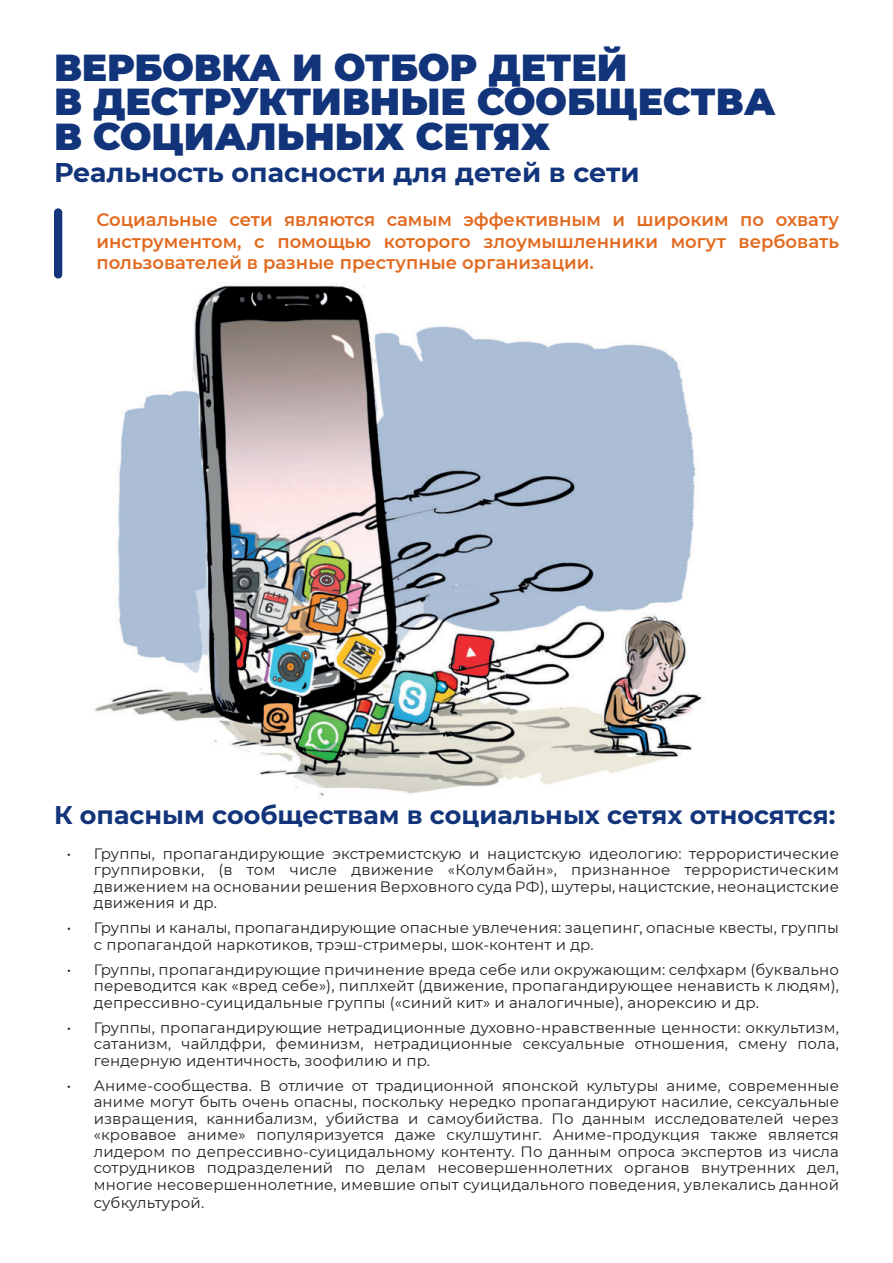
<style>
.page{position:relative;width:893px;height:1263px;background:#fff}
.page>*{position:absolute;margin:0;border:0;box-sizing:border-box;transform-origin:0 0}
.t1{font:900 37.5px/34.5px "Montserrat";color:#11347a}
.t2{font:700 27px "Montserrat";color:#11347a}
.t3{font:700 25.5px "Montserrat";color:#11347a}
.t4{font:600 18px/21.6px "Montserrat";color:#e2691e;text-align:justify}
.t5{font:15px/16.5px "Montserrat";letter-spacing:.01em;color:#231f20;text-align:justify}
</style>
<div class="page">
<img style="left:94px;top:282px;width:611px;height:516px">
<div style="left:54px;top:208px;width:8px;height:71px;background:#11347a;border-radius:4px"></div>
<h1 class="t1" style="left:54px;top:48px;width:723px">ВЕРБОВКА И ОТБОР ДЕТЕЙ<br>В ДЕСТРУКТИВНЫЕ СООБЩЕСТВА<br>В СОЦИАЛЬНЫХ СЕТЯХ</h1>
<h2 class="t2" style="left:54px;top:153px;width:587px">Реальность опасности для детей в сети</h2>
<p class="t4" style="left:97px;top:208px;width:744px">Социальные сети являются самым эффективным и широким по охвату инструментом, с помощью которого злоумышленники могут вербовать пользователей в разные преступные организации.</p>
<h3 class="t3" style="left:54px;top:797px;width:783px">К опасным сообществам в социальных сетях относятся:</h3>
<p class="t5" style="left:94px;top:845px;width:747px;text-indent:-27px">• Группы, пропагандирующие экстремистскую и нацистскую идеологию: террористические группировки, (в том числе движение «Колумбайн», признанное террористическим движением на основании решения Верховного суда РФ), шутеры, нацистские, неонацистские движения и др.</p>
<p class="t5" style="left:94px;top:920px;width:747px;text-indent:-27px">• Группы и каналы, пропагандирующие опасные увлечения: зацепинг, опасные квесты, группы с пропагандой наркотиков, трэш-стримеры, шок-контент и др.</p>
<p class="t5" style="left:94px;top:961px;width:747px;text-indent:-27px">• Группы, пропагандирующие причинение вреда себе или окружающим: селфхарм (буквально переводится как «вред себе»), пиплхейт (движение, пропагандирующее ненависть к людям), депрессивно-суицидальные группы («синий кит» и аналогичные), анорексию и др.</p>
<p class="t5" style="left:94px;top:1019px;width:747px;text-indent:-27px">• Группы, пропагандирующие нетрадиционные духовно-нравственные ценности: оккультизм, сатанизм, чайлдфри, феминизм, нетрадиционные сексуальные отношения, смену пола, гендерную идентичность, зоофилию и пр.</p>
<p class="t5" style="left:94px;top:1077px;width:747px;text-indent:-27px">• Аниме-сообщества. В отличие от традиционной японской культуры аниме, современные аниме могут быть очень опасны, поскольку нередко пропагандируют насилие, сексуальные извращения, каннибализм, убийства и самоубийства. По данным исследователей через «кровавое аниме» популяризуется даже скулшутинг. Аниме-продукция также является лидером по депрессивно-суицидальному контенту. По данным опроса экспертов из числа сотрудников подразделений по делам несовершеннолетних органов внутренних дел, многие несовершеннолетние, имевшие опыт суицидального поведения, увлекались данной</p>
<p class="t5" style="left:94px;top:1194px;width:112px">субкультурой.</p>
</div>
